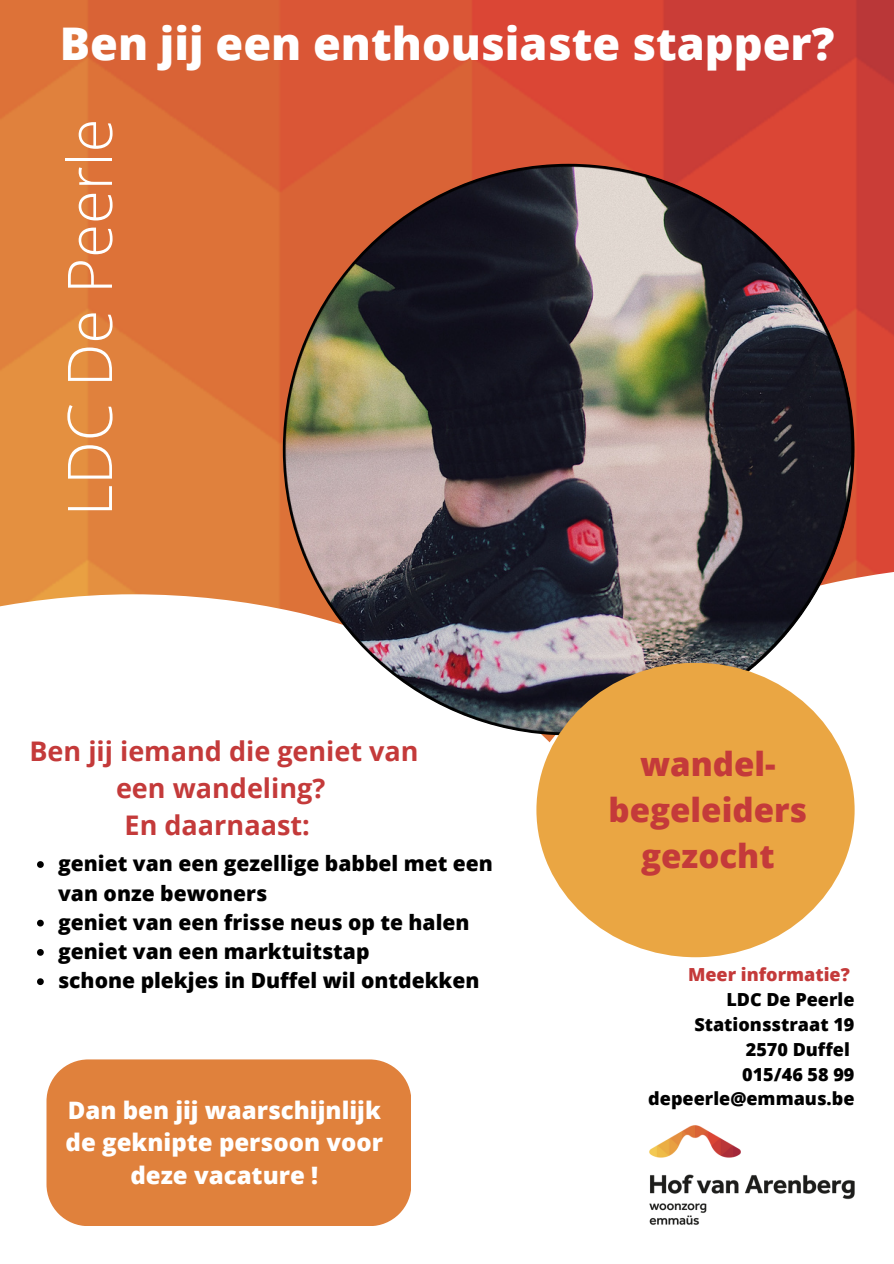
<style>
.page{position:relative;width:894px;height:1264px;background:#fff}
.page>*{position:absolute;margin:0;border:0;box-sizing:border-box;transform-origin:0 0}
.t1{font:300 61.5px "Open Sans";color:#fff}
.t2{font:800 45px "Open Sans";color:#fff}
.t3{font:800 33px/46.2px "Open Sans";color:#c43a3a;text-align:center}
.t4{font:700 27px/37.2px "Open Sans";color:#c43a3a;text-align:center}
.t5{font:800 24px/32.7px "Open Sans";color:#fff;text-align:center}
.t6{font:800 21px/29.2px "Open Sans";color:#000}
.t7{font:800 18px "Open Sans";color:#000}
.t8{font:800 18px "Open Sans";color:#c43a3a}
</style>
<div class="page">
<img style="left:0;top:0;width:893px;height:594px">
<div style="left:493px;top:565px;width:400px;height:698px;background:#fff"></div>
<img style="left:283px;top:164px;width:571px;height:571px;border-radius:50%">
<img style="left:649px;top:1125px;width:206px;height:100px">
<div style="left:536px;top:662px;width:318px;height:295px;background:#eaa643;border-radius:50%"></div>
<div style="left:46px;top:1059px;width:365px;height:166px;background:#e0813c"></div>
<svg style="left:37px;top:861px;width:7px;height:6px"></svg>
<svg style="left:37px;top:919px;width:7px;height:7px"></svg>
<svg style="left:37px;top:949px;width:7px;height:6px"></svg>
<svg style="left:37px;top:978px;width:7px;height:7px"></svg>
<p class="t2" style="left:60px;top:12px;width:776px">Ben jij een enthousiaste stapper?</p>
<p class="t1" style="left:46px;top:516px;width:399px;rotate:-90deg">LDC De Peerle</p>
<p class="t4" style="left:29px;top:731px;width:390px">Ben jij iemand die geniet van een wandeling?</p>
<p class="t4" style="left:125px;top:806px;width:187px">En daarnaast:</p>
<p class="t6" style="left:58px;top:848px;width:436px">geniet van een gezellige babbel met een van onze bewoners</p>
<p class="t6" style="left:58px;top:907px;width:413px">geniet van een frisse neus op te halen</p>
<p class="t6" style="left:58px;top:936px;width:313px">geniet van een marktuitstap</p>
<p class="t6" style="left:58px;top:965px;width:423px">schone plekjes in Duffel wil ontdekken</p>
<p class="t5" style="left:66px;top:1092px;width:319px">Dan ben jij waarschijnlijk de geknipte persoon voor deze vacature !</p>
<p class="t3" style="left:608px;top:739px;width:200px">wandel&shy;begeleiders</p>
<p class="t3" style="left:641px;top:832px;width:135px">gezocht</p>
<p class="t8" style="left:687px;top:962px;width:163px">Meer informatie?</p>
<p class="t7" style="left:726px;top:986px;width:130px">LDC De Peerle</p>
<p class="t7" style="left:694px;top:1011px;width:161px">Stationsstraat 19</p>
<p class="t7" style="left:745px;top:1036px;width:105px">2570 Duffel</p>
<p class="t7" style="left:742px;top:1061px;width:114px">015/46 58 99</p>
<p class="t7" style="left:648px;top:1086px;width:208px">depeerle@emmaus.be</p>
</div>
